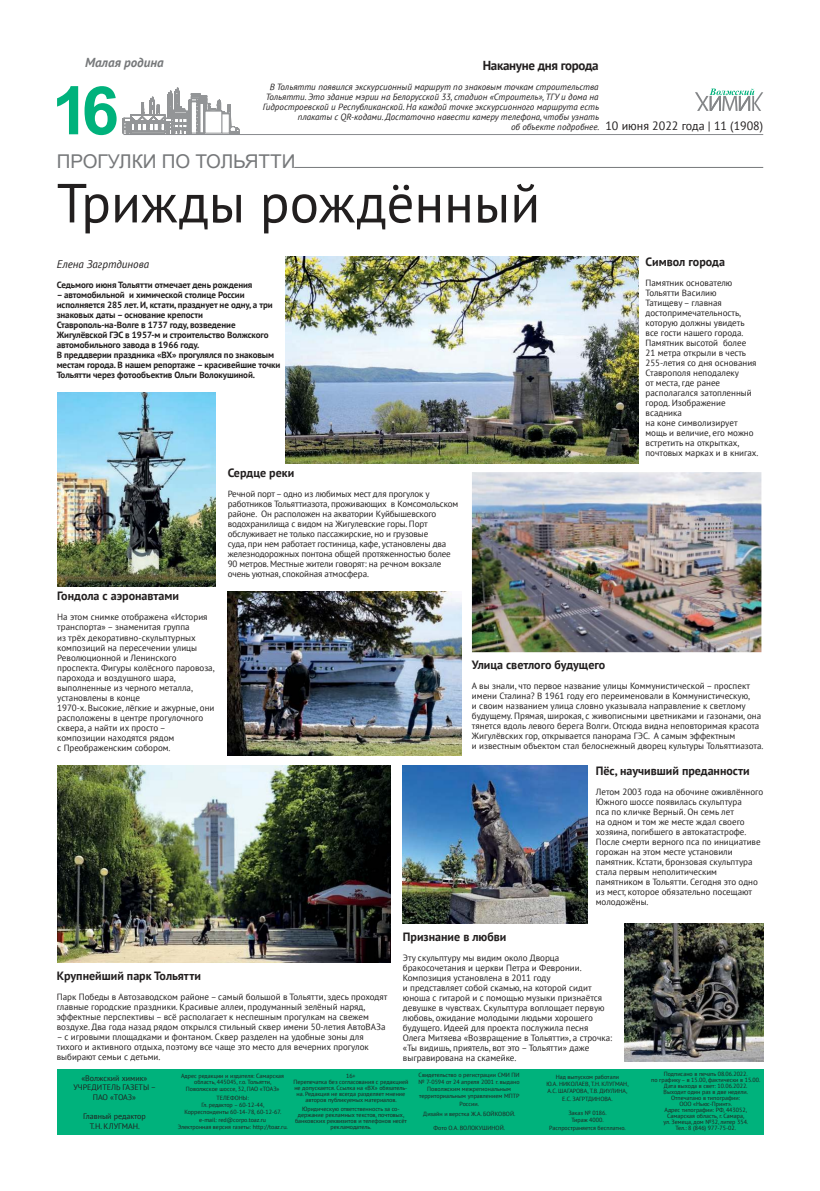
<style>
.page{position:relative;width:820px;height:1191px;background:#fff}
.page>*{position:absolute;margin:0;border:0;box-sizing:border-box;transform-origin:0 0}
.t1{font:700 67px "Arial";color:#00b27c}
.t2{font:55px "PT Sans";color:#221f1f}
.t3{font:19px "Arial";color:#76787a}
.t4{font:700 13px "PT Sans";letter-spacing:-.025em;color:#221f1f}
.t5{font:italic 700 13px "PT Sans";color:#76787a}
.t6{font:700 12px "PT Sans";color:#221f1f}
.t7{font:12px "PT Sans";color:#221f1f}
.t8{font:italic 11px "PT Sans";color:#221f1f}
.t9{font:9px/10px "PT Sans";color:#221f1f}
.t10{font:700 9px/10px "PT Sans";letter-spacing:-.01em;color:#221f1f}
.t11{font:italic 9px/10px "PT Sans";color:#221f1f;text-align:right}
.t12{font:8px/9.6px "PT Sans";color:#221f1f;text-align:center}
.t13{font:6px/6px "PT Sans";color:#221f1f;text-align:center}
</style>
<div class="page">
<svg style="left:122px;top:87px;width:118px;height:46px"></svg>
<svg style="left:695px;top:89px;width:68px;height:22px"></svg>
<hr style="left:123px;top:134px;width:640px;height:1px;background:#898b8e">
<div style="left:57px;top:1068px;width:706px;height:66px;background:#00b27c"></div>
<hr style="left:294px;top:167px;width:469px;height:1px;background:#76787a">
<img style="left:471px;top:472px;width:290px;height:180px">
<img style="left:285px;top:257px;width:353px;height:206px">
<img style="left:624px;top:923px;width:139px;height:138px">
<img style="left:403px;top:766px;width:184px;height:157px">
<img style="left:57px;top:393px;width:158px;height:193px">
<img style="left:227px;top:591px;width:234px;height:164px">
<img style="left:57px;top:766px;width:333px;height:196px">
<h3 class="t5" style="left:85px;top:54px;width:80px">Малая родина</h3>
<h1 class="t1" style="left:52px;top:72px;width:69px">16</h1>
<h3 class="t4" style="left:482px;top:56px;width:117px">Накануне дня города</h3>
<p class="t11" style="left:263px;top:81px;width:338px">В Тольятти появился экскурсионный маршрут по знаковым точкам строительства Тольятти. Это здание мэрии на Белорусской 33, стадион «Строитель», ТГУ и дома на Гидростроевской и Республиканской. На каждой точке экскурсионного маршрута есть плакаты с QR-кодами. Достаточно навести камеру телефона, чтобы узнать<br>об объекте подробнее.</p>
<h3 class="t7" style="left:605px;top:118px;width:159px">10 июня 2022 года | 11 (1908)</h3>
<h3 class="t3" style="left:57px;top:149px;width:240px">ПРОГУЛКИ ПО ТОЛЬЯТТИ</h3>
<h2 class="t2" style="left:57px;top:168px;width:485px">Трижды рождённый</h2>
<p class="t8" style="left:57px;top:257px;width:94px">Елена Загртдинова</p>
<p class="t10" style="left:57px;top:279px;width:197px">Седьмого июня Тольятти отмечает день рождения</p>
<p class="t10" style="left:57px;top:289px;width:225px">– автомобильной и химической столице России исполняется 285 лет. И, кстати, празднует не одну, а три знаковых даты – основание крепости Ставрополь-на-Волге в 1737 году, возведение Жигулёвской ГЭС в 1957-м и строительство Волжского автомобильного завода в 1966 году.<br>В преддверии праздника «ВХ» прогулялся по знаковым местам города. В нашем репортаже – красивейшие точки Тольятти через фотообъектив Ольги Волокушиной.</p>
<h3 class="t6" style="left:227px;top:465px;width:68px">Сердце реки</h3>
<p class="t9" style="left:227px;top:489px;width:232px">Речной порт – одно из любимых мест для прогулок у работников Тольяттиазота, проживающих в Комсомольском районе. Он расположен на акватории Куйбышевского водохранилища с видом на Жигулевские горы. Порт обслуживает не только пассажирские, но и грузовые<br>суда, при нем работает гостиница, кафе, установлены два железнодорожных понтона общей протяженностью более 90 метров. Местные жители говорят: на речном вокзале очень уютная, спокойная атмосфера.</p>
<h3 class="t6" style="left:645px;top:254px;width:81px">Символ города</h3>
<p class="t9" style="left:645px;top:277px;width:114px">Памятник основателю<br>Тольятти Василию<br>Татищеву – главная достопримечательность, которую должны увидеть все гости нашего города.<br>Памятник высотой более<br>21 метра открыли в честь<br>255-летия со дня основания<br>Ставрополя неподалеку<br>от места, где ранее располагался затопленный город. Изображение всадника<br>на коне символизирует мощь и величие, его можно встретить на открытках, почтовых марках и в книгах.</p>
<h3 class="t6" style="left:57px;top:588px;width:123px">Гондола с аэронавтами</h3>
<p class="t9" style="left:57px;top:612px;width:159px">На этом снимке отображена «История транспорта» – знаменитая группа<br>из трёх декоративно-скульптурных композиций на пересечении улицы<br>Революционной и Ленинского проспекта. Фигуры колёсного паровоза, парохода и воздушного шара, выполненные из черного металла, установлены в конце<br>1970-х. Высокие, лёгкие и ажурные, они расположены в центре прогулочного сквера, а найти их просто – композиции находятся рядом<br>с Преображенским собором.</p>
<h3 class="t6" style="left:57px;top:968px;width:146px">Крупнейший парк Тольятти</h3>
<p class="t9" style="left:57px;top:992px;width:332px">Парк Победы в Автозаводском районе – самый большой в Тольятти, здесь проходят главные городские праздники. Красивые аллеи, продуманный зелёный наряд, эффектные перспективы – всё располагает к неспешным прогулкам на свежем воздухе. Два года назад рядом открылся стильный сквер имени 50-летия АвтоВАЗа</p>
<p class="t9" style="left:57px;top:1032px;width:313px">– с игровыми площадками и фонтаном. Сквер разделен на удобные зоны для тихого и активного отдыха, поэтому все чаще это место для вечерних прогулок выбирают семьи с детьми.</p>
<h3 class="t6" style="left:471px;top:657px;width:135px">Улица светлого будущего</h3>
<p class="t9" style="left:471px;top:681px;width:293px">А вы знали, что первое название улицы Коммунистической – проспект имени Сталина? В 1961 году его переименовали в Коммунистическую,<br>и своим названием улица словно указывала направление к светлому будущему. Прямая, широкая, с живописными цветниками и газонами, она тянется вдоль левого берега Волги. Отсюда видна неповторимая красота Жигулёвских гор, открывается панорама ГЭС. А самым эффектным<br>и известным объектом стал белоснежный дворец культуры Тольяттиазота.</p>
<h3 class="t6" style="left:595px;top:763px;width:155px">Пёс, научивший преданности</h3>
<p class="t9" style="left:595px;top:786px;width:169px">Летом 2003 года на обочине оживлённого Южного шоссе появилась скульптура<br>пса по кличке Верный. Он семь лет<br>на одном и том же месте ждал своего хозяина, погибшего в автокатастрофе.<br>После смерти верного пса по инициативе горожан на этом месте установили памятник. Кстати, бронзовая скульптура стала первым неполитическим памятником в Тольятти. Сегодня это одно из мест, которое обязательно посещают молодожёны.</p>
<h3 class="t6" style="left:403px;top:928px;width:105px">Признание в любви</h3>
<p class="t9" style="left:403px;top:952px;width:211px">Эту скульптуру мы видим около Дворца бракосочетания и церкви Петра и Февронии.<br>Композиция установлена в 2011 году<br>и представляет собой скамью, на которой сидит юноша с гитарой и с помощью музыки признаётся девушке в чувствах. Скульптура воплощает первую любовь, ожидание молодыми людьми хорошего будущего. Идеей для проекта послужила песня Олега Митяева «Возвращение в Тольятти», а строчка: «Ты видишь, приятель, вот это – Тольятти» даже выгравирована на скамейке.</p>
<p class="t12" style="left:73px;top:1072px;width:84px">«Волжский химик»<br>УЧРЕДИТЕЛЬ ГАЗЕТЫ –<br>ПАО «ТОАЗ»</p>
<p class="t12" style="left:83px;top:1111px;width:64px">Главный редактор<br>Т.Н. КЛУГМАН.</p>
<p class="t13" style="left:181px;top:1072px;width:104px;line-height:6.5px">Адрес редакции и издателя: Самарская область, 445045, г.о. Тольятти,<br>Поволжское шоссе, 32, ПАО «ТОАЗ»</p>
<p class="t13" style="left:201px;top:1094px;width:64px;line-height:6.5px">ТЕЛЕФОНЫ:<br>Гл. редактор – 60-12-44,</p>
<p class="t13" style="left:184px;top:1107px;width:98px;line-height:8.2px">Корреспонденты 60-14-78, 60-12-67. e-mail: red@corpo.toaz.ru</p>
<p class="t13" style="left:178px;top:1124px;width:111px">Электронная версия газеты: http://toaz.ru.</p>
<p class="t13" style="left:293px;top:1073px;width:116px">16+<br>Перепечатка без согласования с редакцией не допускается. Ссылка на «ВХ» обязатель&shy;на. Редакция не всегда разделяет мнение авторов публикуемых материалов.</p>
<p class="t13" style="left:295px;top:1106px;width:113px">Юридическую ответственность за со&shy;держание рекламных текстов, почтовых, банковских реквизитов и телефонов несёт рекламодатель.</p>
<p class="t13" style="left:418px;top:1070px;width:102px;line-height:7.2px">Свидетельство о регистрации СМИ ПИ № 7-0594 от 24 апреля 2001 г. выдано<br>Поволжским межрегиональным территориальным управлением МПТР<br>России.</p>
<p class="t13" style="left:423px;top:1110px;width:93px">Дизайн и верстка Ж.А. БОЙКОВОЙ.</p>
<p class="t13" style="left:433px;top:1124px;width:73px">Фото О.А. ВОЛОКУШИНОЙ.</p>
<p class="t13" style="left:546px;top:1073px;width:84px;line-height:7.2px">Над выпуском работали<br>Ю.А. НИКОЛАЕВ, Т.Н. КЛУГМАН,<br>А.С. ШАГАРОВА, Т.В. ДИУЛИНА,<br>Е.С. ЗАГРТДИНОВА.</p>
<p class="t13" style="left:568px;top:1109px;width:40px;line-height:7.2px">Заказ № 0186.<br>Тираж 4000.</p>
<p class="t13" style="left:549px;top:1125px;width:78px">Распространяется бесплатно.</p>
<p class="t13" style="left:651px;top:1071px;width:111px">Подписано в печать 08.06.2022.<br>по графику – в 15.00, фактически в 15.00.<br>Дата выхода в свет: 10.06.2022 .<br>Выходит один раз в две недели.<br>Отпечатано в типографии:<br>ООО «Ньюс-Принт».<br>Адрес типографии: РФ, 443052,<br>Самарская область, г. Самара,<br>ул. Земеца, дом №32, литер 354.<br>Тел.: 8 (846) 977-75-02.</p>
</div>
